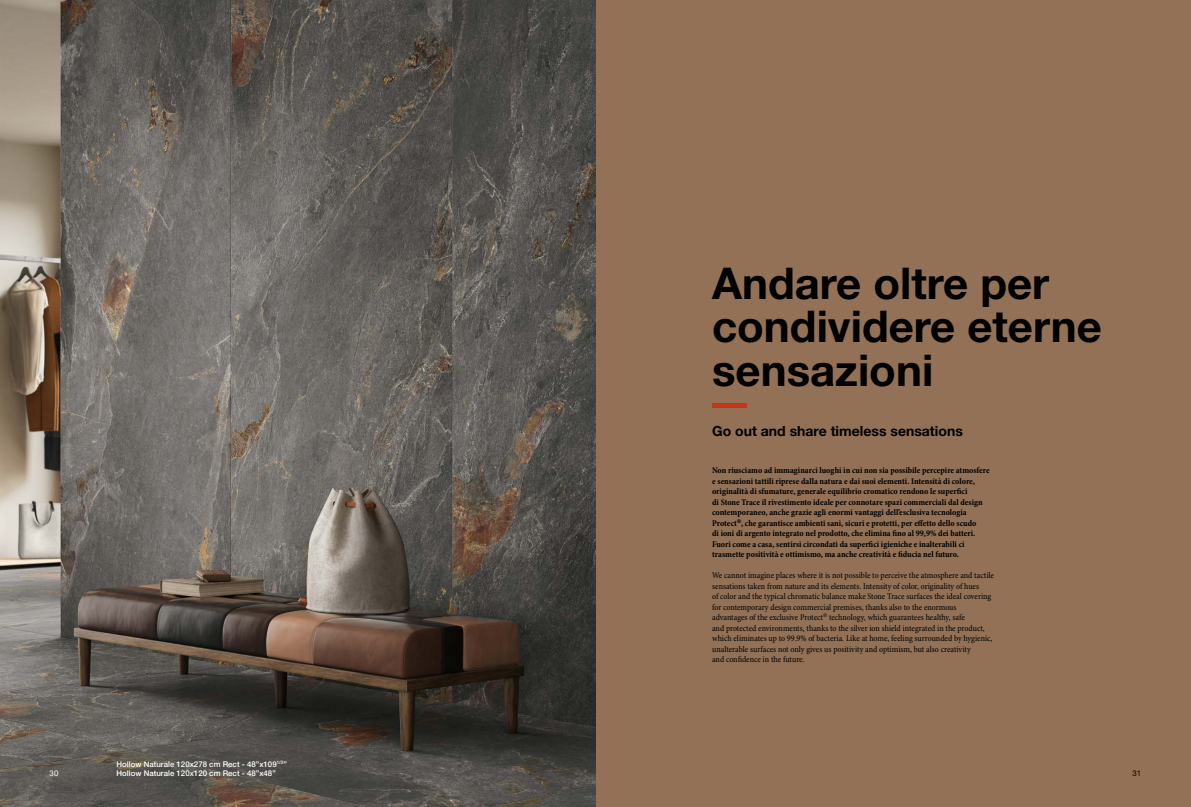
<style>
.page{position:relative;width:1191px;height:807px;background:#fff}
.page>*{position:absolute;margin:0;border:0;box-sizing:border-box;transform-origin:0 0}
.t1{font:700 43.75px/43.8px "Helvetica Neue LT Std";color:#000}
.t2{font:700 14px "Helvetica Neue LT Std";color:#000}
.t3{font:700 condensed 8.75px/10.5px "Minion Pro";color:#000}
.t4{font:condensed 8.75px/10.5px "Minion Pro";letter-spacing:-.005em;color:#000}
.t5{font:500 7.88px/9.5px "Helvetica Neue LT Std";color:#fff}
.t6{font:7.88px "Helvetica Neue LT Std";color:#fff}
.t7{font:7.88px "Helvetica Neue LT Std";color:#000}
</style>
<div class="page">
<div style="left:595px;top:0;width:596px;height:806px;background:#927156"></div>
<img style="left:0;top:0;width:595px;height:806px">
<div style="left:712px;top:403px;width:35px;height:5px;background:#c73417"></div>
<h1 class="t1" style="left:712px;top:260px;width:391px">Andare oltre per condividere eterne sensazioni</h1>
<h2 class="t2" style="left:712px;top:422px;width:252px">Go out and share timeless sensations</h2>
<p class="t3" style="left:712px;top:465px;width:279px">Non riusciamo ad immaginarci luoghi in cui non sia possibile percepire atmosfere e sensazioni tattili riprese dalla natura e dai suoi elementi. Intensità di colore, originalità di sfumature, generale equilibrio cromatico rendono le superfici<br>di Stone Trace il rivestimento ideale per connotare spazi commerciali dal design contemporaneo, anche grazie agli enormi vantaggi dell’esclusiva tecnologia Protect<sup>®</sup>, che garantisce ambienti sani, sicuri e protetti, per effetto dello scudo<br>di ioni di argento integrato nel prodotto, che elimina fino al 99,9% dei batteri.<br>Fuori come a casa, sentirsi circondati da superfici igieniche e inalterabili ci trasmette positività e ottimismo, ma anche creatività e fiducia nel futuro.</p>
<p class="t4" style="left:712px;top:570px;width:283px">We cannot imagine places where it is not possible to perceive the atmosphere and tactile sensations taken from nature and its elements. Intensity of color, originality of hues<br>of color and the typical chromatic balance make Stone Trace surfaces the ideal covering for contemporary design commercial premises, thanks also to the enormous advantages of the exclusive Protect<sup>®</sup> technology, which guarantees healthy, safe<br>and protected environments, thanks to the silver ion shield integrated in the product, which eliminates up to 99.9% of bacteria. Like at home, feeling surrounded by hygienic, unalterable surfaces not only gives us positivity and optimism, but also creativity<br>and confidence in the future.</p>
<p class="t5" style="left:117px;top:758px;width:172px">Hollow Naturale 120x278 cm Rect - 48”x109<sup>1/2</sup>”<br>Hollow Naturale 120x120 cm Rect - 48”x48”</p>
<p class="t6" style="left:50px;top:768px;width:10px">30</p>
<p class="t7" style="left:1132px;top:768px;width:10px">31</p>
</div>
